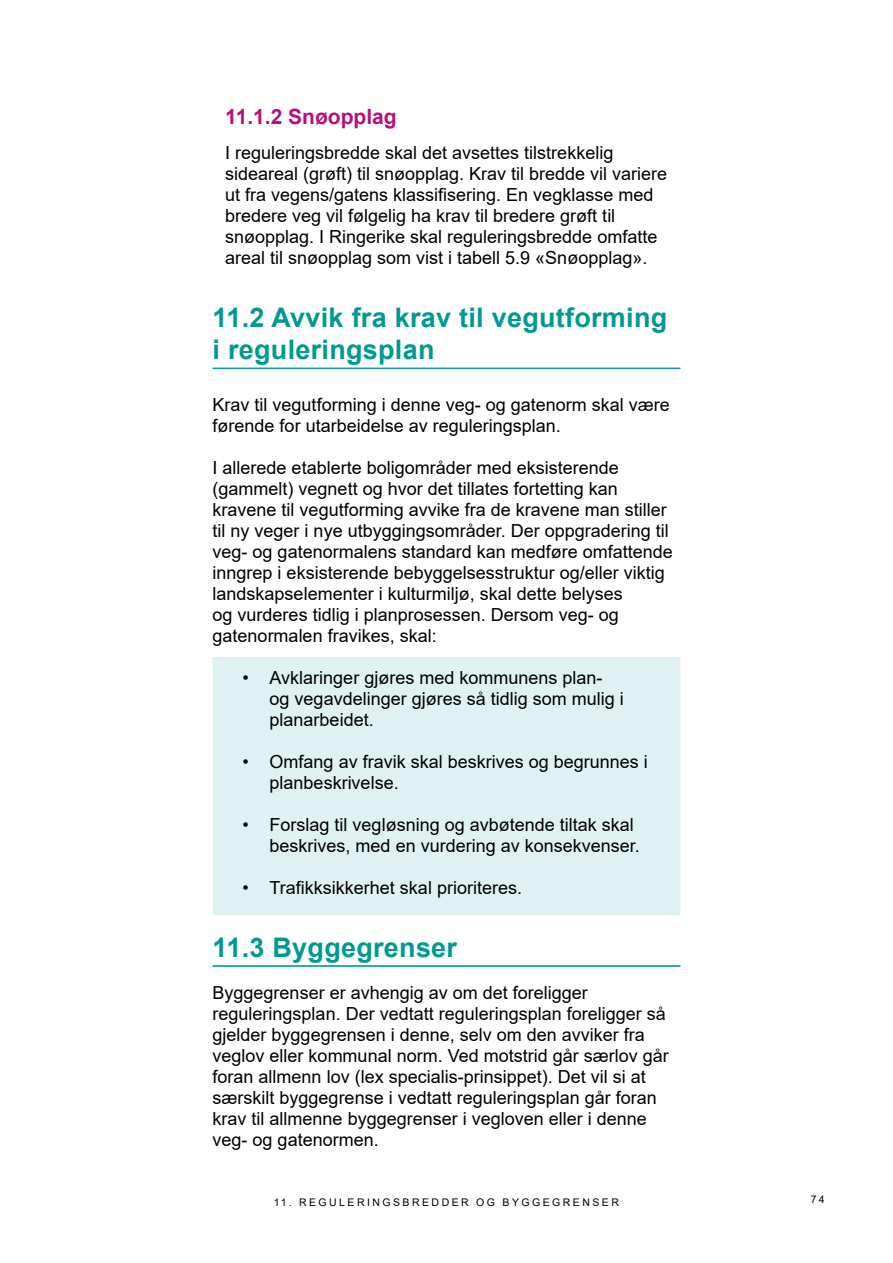
<style>
.page{position:relative;width:893px;height:1263px;background:#fff}
.page>*{position:absolute;margin:0;border:0;box-sizing:border-box;transform-origin:0 0}
.t1{font:700 27px/32.4px "Arial";letter-spacing:.01em;color:#009a93}
.t2{font:700 21px "Arial";color:#b80e80}
.t3{font:18px/21px "Arial";color:#000}
.t4{font:10.5px "Arial";letter-spacing:.22em;color:#000}
</style>
<div class="page">
<div style="left:213px;top:657px;width:467px;height:258px;background:#e0f1f1"></div>
<hr style="left:213px;top:368px;width:467px;height:1px;background:#009a93">
<hr style="left:213px;top:965px;width:467px;height:1px;background:#009a93">
<hr style="left:213px;top:966px;width:467px;height:1px;background:#009a93">
<p class="t2" style="left:225px;top:102px;width:173px">11.1.2 Snøopplag</p>
<p class="t3" style="left:225px;top:142px;width:444px">I reguleringsbredde skal det avsettes tilstrekkelig sideareal (grøft) til snøopplag. Krav til bredde vil variere ut fra vegens/gatens klassifisering. En vegklasse med bredere veg vil følgelig ha krav til bredere grøft til snøopplag. I Ringerike skal reguleringsbredde omfatte areal til snøopplag som vist i tabell 5.9 «Snøopplag».</p>
<h1 class="t1" style="left:213px;top:302px;width:456px">11.2 Avvik fra krav til vegutforming i reguleringsplan</h1>
<p class="t3" style="left:213px;top:394px;width:459px">Krav til vegutforming i denne veg- og gatenorm skal være førende for utarbeidelse av reguleringsplan.</p>
<p class="t3" style="left:213px;top:457px;width:462px">I allerede etablerte boligområder med eksisterende (gammelt) vegnett og hvor det tillates fortetting kan kravene til vegutforming avvike fra de kravene man stiller til ny veger i nye utbyggingsområder. Der oppgradering til veg- og gatenormalens standard kan medføre omfattende inngrep i eksisterende bebyggelsesstruktur og/eller viktig landskapselementer i kulturmiljø, skal dette belyses<br>og vurderes tidlig i planprosessen. Dersom veg- og gatenormalen fravikes, skal:</p>
<p class="t3" style="left:270px;top:667px;width:356px;text-indent:-27px">• Avklaringer gjøres med kommunens plan&shy;og vegavdelinger gjøres så tidlig som mulig i planarbeidet.</p>
<p class="t3" style="left:270px;top:751px;width:380px;text-indent:-27px">• Omfang av fravik skal beskrives og begrunnes i planbeskrivelse.</p>
<p class="t3" style="left:270px;top:814px;width:372px;text-indent:-27px">• Forslag til vegløsning og avbøtende tiltak skal beskrives, med en vurdering av konsekvenser.</p>
<p class="t3" style="left:243px;top:877px;width:281px">• Trafikksikkerhet skal prioriteres.</p>
<h1 class="t1" style="left:213px;top:932px;width:246px">11.3 Byggegrenser</h1>
<p class="t3" style="left:213px;top:982px;width:458px">Byggegrenser er avhengig av om det foreligger reguleringsplan. Der vedtatt reguleringsplan foreligger så gjelder byggegrensen i denne, selv om den avviker fra veglov eller kommunal norm. Ved motstrid går særlov går foran allmenn lov (lex specialis-prinsippet). Det vil si at særskilt byggegrense i vedtatt reguleringsplan går foran krav til allmenne byggegrenser i vegloven eller i denne veg- og gatenormen.</p>
<p class="t4" style="left:274px;top:1195px;width:46px">11. Reguleringsbredder</p>
<p class="t4" style="left:476px;top:1195px;width:10px">og</p>
<p class="t4" style="left:503px;top:1195px;width:30px">byggegrenser</p>
<p class="t4" style="left:811px;top:1192px;width:15px">74</p>
</div>
